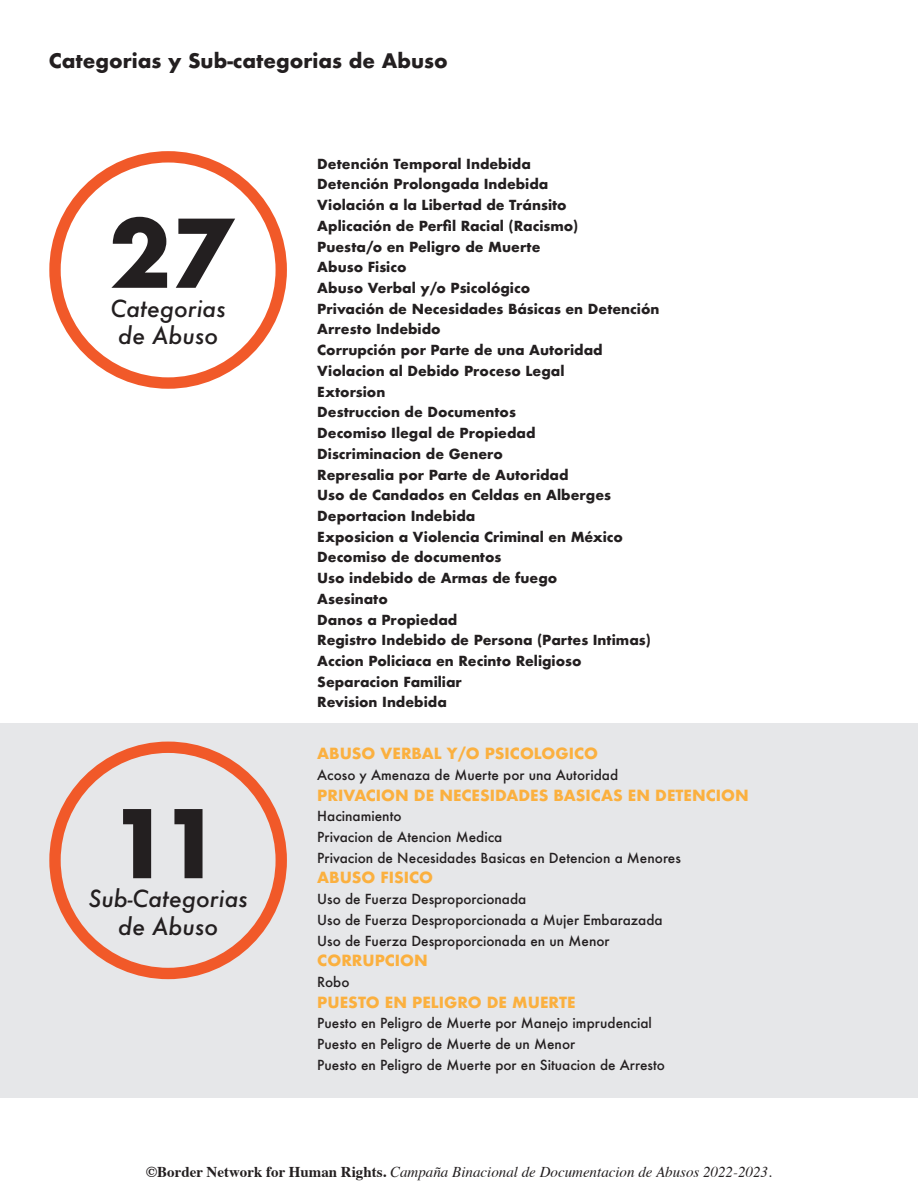
<style>
.page{position:relative;width:918px;height:1188px;background:#fff}
.page>*{position:absolute;margin:0;border:0;box-sizing:border-box;transform-origin:0 0}
.t1{font:700 91.8px "Futura";color:#231f20}
.t2{font:italic 500 22.8px/27.5px "Futura";color:#231f20;text-align:center}
.t3{font:700 19.5px "Futura";color:#231f20}
.t4{font:700 15px "Futura";color:#fbb03f}
.t5{font:italic 15px "Times";color:#231f20}
.t6{font:700 13.5px/20.7px "Futura";color:#231f20}
.t7{font:500 13.5px/20.7px "Futura";color:#231f20}
.s1{font-weight:700;font-style:normal}
</style>
<div class="page">
<div style="left:0;top:724px;width:918px;height:374px;background:#e6e7e9"></div>
<div style="left:49px;top:151px;width:238px;height:238px;border:11px solid #f15929;border-radius:50%"></div>
<div style="left:49px;top:742px;width:238px;height:237px;border:11px solid #f15929;border-radius:50%"></div>
<h3 class="t3" style="left:49px;top:48px;width:401px">Categorias y Sub-categorias de Abuso</h3>
<h1 class="t1" style="left:109px;top:192px;width:126px">27</h1>
<h2 class="t2" style="left:111px;top:294px;width:116px">Categorias de Abuso</h2>
<h1 class="t1" style="left:109px;top:783px;width:115px">11</h1>
<h2 class="t2" style="left:118px;top:912px;width:101px">de Abuso</h2>
<h2 class="t2" style="left:89px;top:885px;width:161px">Sub-Categorias</h2>
<p class="t6" style="left:317px;top:153px;width:344px">Detención Temporal Indebida<br>Detención Prolongada Indebida<br>Violación a la Libertad de Tránsito<br>Aplicación de Perfil Racial (Racismo)<br>Puesta/o en Peligro de Muerte<br>Abuso Fisico<br>Abuso Verbal y/o Psicológico<br>Privación de Necesidades Básicas en Detención<br>Arresto Indebido<br>Corrupción por Parte de una Autoridad<br>Violacion al Debido Proceso Legal<br>Extorsion<br>Destruccion de Documentos<br>Decomiso Ilegal de Propiedad<br>Discriminacion de Genero<br>Represalia por Parte de Autoridad<br>Uso de Candados en Celdas en Alberges<br>Deportacion Indebida<br>Exposicion a Violencia Criminal en México<br>Decomiso de documentos<br>Uso indebido de Armas de fuego<br>Asesinato<br>Danos a Propiedad<br>Registro Indebido de Persona (Partes Intimas)<br>Accion Policiaca en Recinto Religioso<br>Separacion Familiar<br>Revision Indebida</p>
<p class="t4" style="left:317px;top:744px;width:282px">ABUSO VERBAL Y/O PSICOLOGICO</p>
<p class="t7" style="left:317px;top:764px;width:302px">Acoso y Amenaza de Muerte por una Autoridad</p>
<p class="t4" style="left:317px;top:785px;width:433px">PRIVACION DE NECESIDADES BASICAS EN DETENCION</p>
<p class="t7" style="left:317px;top:806px;width:365px">Hacinamiento<br>Privacion de Atencion Medica<br>Privacion de Necesidades Basicas en Detencion a Menores</p>
<p class="t4" style="left:317px;top:868px;width:117px">ABUSO FISICO</p>
<p class="t7" style="left:317px;top:889px;width:347px">Uso de Fuerza Desproporcionada<br>Uso de Fuerza Desproporcionada a Mujer Embarazada<br>Uso de Fuerza Desproporcionada en un Menor</p>
<p class="t4" style="left:317px;top:951px;width:112px">CORRUPCION</p>
<p class="t7" style="left:317px;top:971px;width:34px">Robo</p>
<p class="t4" style="left:317px;top:992px;width:260px">PUESTO EN PELIGRO DE MUERTE</p>
<p class="t7" style="left:317px;top:1013px;width:349px">Puesto en Peligro de Muerte por Manejo imprudencial<br>Puesto en Peligro de Muerte de un Menor<br>Puesto en Peligro de Muerte por en Situacion de Arresto</p>
<p class="t5" style="left:146px;top:1166px;width:627px"><span class="s1">©Border Network for Human Rights.</span> Campaña Binacional de Documentacion de Abusos 2022-2023.</p>
</div>
